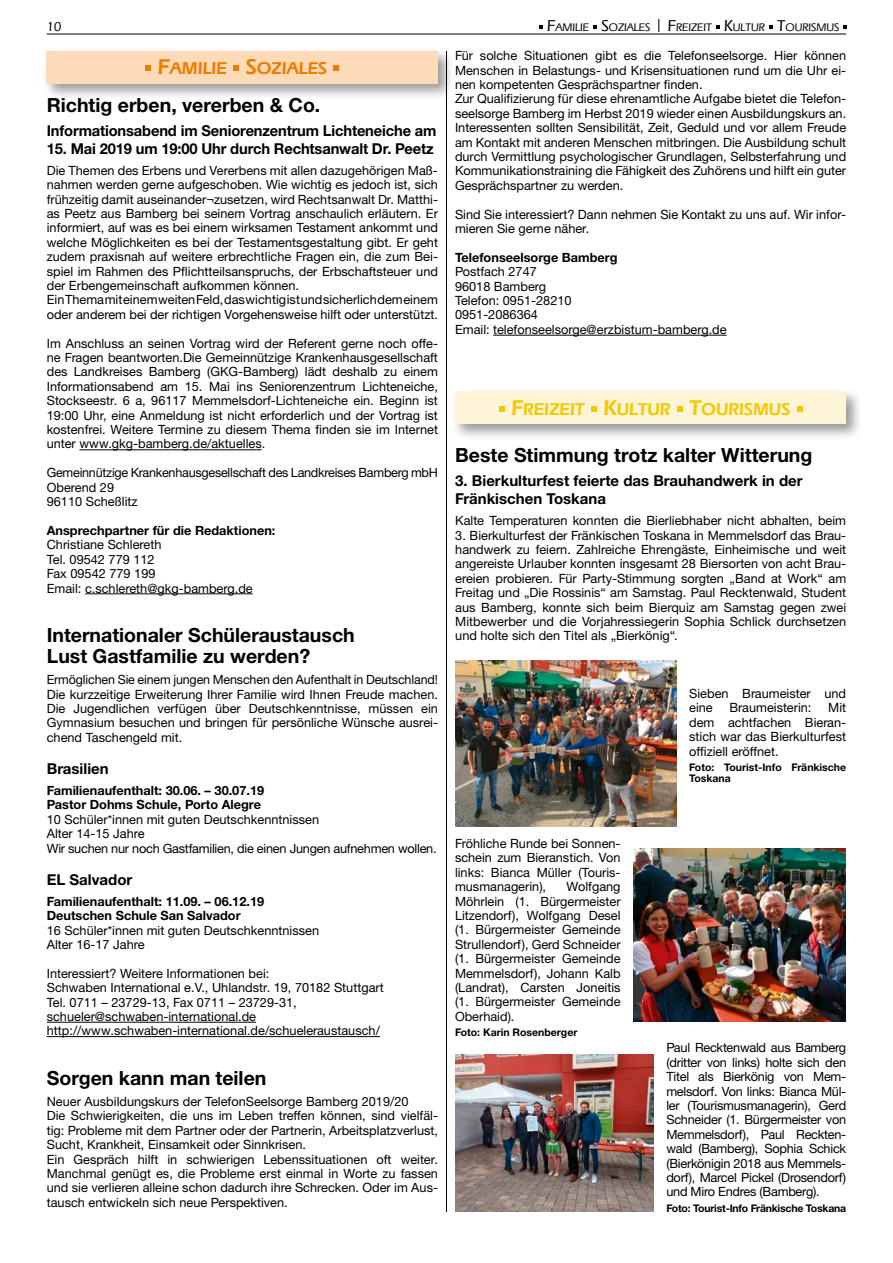
<style>
.page{position:relative;width:893px;height:1263px;background:#fff}
.page>*{position:absolute;margin:0;border:0;box-sizing:border-box;transform-origin:0 0}
.t1{font:700 19.5px/21px "Helvetica Neue LTW1 G";color:#000}
.t2{font:600 18px "Eras IT Cby BT";color:#f5c800}
.t3{font:600 18px "Eras IT Cby BT";color:#ef7c00}
.t4{font:700 15px/18px "Helvetica Neue LTW1 G";letter-spacing:-.01em;color:#000}
.t5{font:500 13.5px "Eras IT Cby BT";color:#000}
.t6{font:12.75px/14.4px "Helvetica Neue LTW1 G";color:#000}
.t7{font:12.75px/14.4px "Helvetica Neue LTW1 G";letter-spacing:-.02em;color:#000}
.t8{font:700 12.75px/14.4px "Helvetica Neue LTW1 G";color:#000}
.t9{font:500 11.55px "Eras IT Cby BT";color:#000}
.t10{font:700 10.5px/11.2px "Helvetica Neue LTW1 G";letter-spacing:-.005em;color:#000}
.s1{font-size:22.5px}
.s2{font-size:16.5px}
</style>
<div class="page">
<hr style="left:47px;top:34px;width:799px;height:1px;background:#000">
<hr style="left:446px;top:51px;width:1px;height:1161px;background:#000">
<hr style="left:493px;top:335px;width:234px;height:1px;background:#000">
<svg style="left:539px;top:25px;width:3px;height:4px"></svg>
<svg style="left:594px;top:25px;width:3px;height:4px"></svg>
<svg style="left:716px;top:25px;width:3px;height:4px"></svg>
<svg style="left:770px;top:25px;width:3px;height:4px"></svg>
<svg style="left:844px;top:25px;width:3px;height:4px"></svg>
<div style="left:43px;top:47px;width:411px;height:53px;background:#000;opacity:.4"></div>
<div style="left:47px;top:51px;width:391px;height:33px;background:#fddbb9"></div>
<svg style="left:145px;top:65px;width:6px;height:6px"></svg>
<svg style="left:233px;top:65px;width:6px;height:6px"></svg>
<svg style="left:333px;top:65px;width:6px;height:6px"></svg>
<hr style="left:79px;top:449px;width:183px;height:1px;background:#000">
<hr style="left:85px;top:593px;width:168px;height:1px;background:#000">
<hr style="left:47px;top:1022px;width:209px;height:1px;background:#000">
<hr style="left:47px;top:1036px;width:333px;height:1px;background:#000">
<div style="left:452px;top:387px;width:411px;height:53px;background:#000;opacity:.4"></div>
<div style="left:455px;top:391px;width:391px;height:33px;background:#fef4d7"></div>
<svg style="left:499px;top:406px;width:6px;height:6px"></svg>
<svg style="left:591px;top:406px;width:6px;height:6px"></svg>
<svg style="left:677px;top:406px;width:6px;height:6px"></svg>
<svg style="left:797px;top:406px;width:5px;height:6px"></svg>
<img style="left:633px;top:848px;width:213px;height:174px">
<img style="left:455px;top:660px;width:221px;height:167px">
<img style="left:455px;top:1055px;width:199px;height:157px">
<p class="t5" style="left:47px;top:18px;width:16px">10</p>
<h2 class="t3" style="left:158px;top:57px;width:170px"><span class="s1">F</span>AMILIE <span class="s1">S</span>OZIALES</h2>
<h1 class="t1" style="left:47px;top:94px;width:275px">Richtig erben, vererben &amp; Co.</h1>
<p class="t4" style="left:47px;top:122px;width:391px">Informationsabend im Seniorenzentrum Lichteneiche am</p>
<p class="t4" style="left:47px;top:140px;width:388px">15. Mai 2019 um 19:00 Uhr durch Rechtsanwalt Dr. Peetz</p>
<p class="t6" style="left:47px;top:163px;width:393px">Die Themen des Erbens und Vererbens mit allen dazugehörigen Maß&shy;nahmen werden gerne aufgeschoben. Wie wichtig es jedoch ist, sich frühzeitig damit auseinander¬zusetzen, wird Rechtsanwalt Dr. Matthi&shy;as Peetz aus Bamberg bei seinem Vortrag anschaulich erläutern. Er informiert, auf was es bei einem wirksamen Testament ankommt und welche Möglichkeiten es bei der Testamentsgestaltung gibt. Er geht zudem praxisnah auf weitere erbrechtliche Fragen ein, die zum Bei&shy;spiel im Rahmen des Pflichtteilsanspruchs, der Erbschaftsteuer und der Erbengemeinschaft aufkommen können.<br>Ein Thema mit einem weiten Feld, das wichtig ist und sicherlich dem einem oder anderem bei der richtigen Vorgehensweise hilft oder unterstützt.</p>
<p class="t6" style="left:47px;top:336px;width:393px;text-align:justify">Im Anschluss an seinen Vortrag wird der Referent gerne noch offe&shy;ne Fragen beantworten.Die Gemeinnützige Krankenhausgesellschaft des Landkreises Bamberg (GKG-Bamberg) lädt deshalb zu einem Informationsabend am 15. Mai ins Seniorenzentrum Lichteneiche, Stockseestr. 6 a, 96117 Memmelsdorf-Lichteneiche ein. Beginn ist 19:00 Uhr, eine Anmeldung ist nicht erforderlich und der Vortrag ist kostenfrei. Weitere Termine zu diesem Thema finden sie im Internet unter www.gkg-bamberg.de/aktuelles.</p>
<p class="t7" style="left:47px;top:465px;width:393px">Gemeinnützige Krankenhausgesellschaft des Landkreises Bamberg mbH<br>Oberend 29<br>96110 Scheßlitz</p>
<p class="t8" style="left:47px;top:523px;width:230px">Ansprechpartner für die Redaktionen:</p>
<p class="t6" style="left:47px;top:537px;width:208px">Christiane Schlereth<br>Tel. 09542 779 112<br>Fax 09542 779 199<br>Email: c.schlereth@gkg-bamberg.de</p>
<h1 class="t1" style="left:47px;top:625px;width:309px">Internationaler Schüleraustausch<br>Lust Gastfamilie zu werden?</h1>
<p class="t6" style="left:47px;top:672px;width:393px;text-align:justify">Ermöglichen Sie einem jungen Menschen den Aufenthalt in Deutschland!<br>Die kurzzeitige Erweiterung Ihrer Familie wird Ihnen Freude machen.<br>Die Jugendlichen verfügen über Deutschkenntnisse, müssen ein Gymnasium besuchen und bringen für persönliche Wünsche ausrei&shy;chend Taschengeld mit.</p>
<p class="t4" style="left:47px;top:760px;width:63px">Brasilien</p>
<p class="t8" style="left:47px;top:783px;width:219px">Familienaufenthalt: 30.06. – 30.07.19<br>Pastor Dohms Schule, Porto Alegre</p>
<p class="t7" style="left:47px;top:812px;width:391px">10 Schüler*innen mit guten Deutschkenntnissen<br>Alter 14-15 Jahre<br>Wir suchen nur noch Gastfamilien, die einen Jungen aufnehmen wollen.</p>
<p class="t4" style="left:47px;top:870px;width:87px">EL Salvador</p>
<p class="t8" style="left:47px;top:894px;width:219px">Familienaufenthalt: 11.09. – 06.12.19<br>Deutschen Schule San Salvador</p>
<p class="t6" style="left:47px;top:923px;width:274px">16 Schüler*innen mit guten Deutschkenntnissen<br>Alter 16-17 Jahre</p>
<p class="t6" style="left:47px;top:966px;width:339px">Interessiert? Weitere Informationen bei:<br>Schwaben International e.V., Uhlandstr. 19, 70182 Stuttgart Tel. 0711 – 23729-13, Fax 0711 – 23729-31, schueler@schwaben-international.de http://www.schwaben-international.de/schueleraustausch/</p>
<h1 class="t1" style="left:47px;top:1067px;width:221px">Sorgen kann man teilen</h1>
<p class="t6" style="left:47px;top:1094px;width:393px">Neuer Ausbildungskurs der TelefonSeelsorge Bamberg 2019/20<br>Die Schwierigkeiten, die uns im Leben treffen können, sind vielfäl&shy;tig: Probleme mit dem Partner oder der Partnerin, Arbeitsplatzverlust, Sucht, Krankheit, Einsamkeit oder Sinnkrisen.<br>Ein Gespräch hilft in schwierigen Lebenssituationen oft weiter.<br>Manchmal genügt es, die Probleme erst einmal in Worte zu fassen und sie verlieren alleine schon dadurch ihre Schrecken. Oder im Aus&shy;tausch entwickeln sich neue Perspektiven.</p>
<p class="t9" style="left:547px;top:21px;width:294px"><span class="s2">F</span>AMILIE <span class="s2">S</span>OZIALES <sup>|</sup> <span class="s2">F</span>REIZEIT <span class="s2">K</span>ULTUR <span class="s2">T</span>OURISMUS</p>
<p class="t6" style="left:455px;top:48px;width:393px">Für solche Situationen gibt es die Telefonseelsorge. Hier können Menschen in Belastungs- und Krisensituationen rund um die Uhr ei&shy;nen kompetenten Gesprächspartner finden.<br>Zur Qualifizierung für diese ehrenamtliche Aufgabe bietet die Telefon&shy;seelsorge Bamberg im Herbst 2019 wieder einen Ausbildungskurs an.<br>Interessenten sollten Sensibilität, Zeit, Geduld und vor allem Freude am Kontakt mit anderen Menschen mitbringen. Die Ausbildung schult durch Vermittlung psychologischer Grundlagen, Selbsterfahrung und Kommunikationstraining die Fähigkeit des Zuhörens und hilft ein guter Gesprächspartner zu werden.</p>
<p class="t6" style="left:455px;top:207px;width:393px">Sind Sie interessiert? Dann nehmen Sie Kontakt zu uns auf. Wir infor&shy;mieren Sie gerne näher.</p>
<p class="t8" style="left:455px;top:250px;width:164px">Telefonseelsorge Bamberg</p>
<p class="t6" style="left:455px;top:264px;width:273px">Postfach 2747<br>96018 Bamberg<br>Telefon: 0951-28210<br>0951-2086364<br>Email: telefonseelsorge@erzbistum-bamberg.de</p>
<h2 class="t2" style="left:511px;top:398px;width:280px"><span class="s1">F</span>REIZEIT <span class="s1">K</span>ULTUR <span class="s1">T</span>OURISMUS</h2>
<h1 class="t1" style="left:455px;top:444px;width:359px">Beste Stimmung trotz kalter Witterung</h1>
<p class="t4" style="left:455px;top:472px;width:349px">3. Bierkulturfest feierte das Brauhandwerk in der<br>Fränkischen Toskana</p>
<p class="t6" style="left:455px;top:513px;width:392px">Kalte Temperaturen konnten die Bierliebhaber nicht abhalten, beim</p>
<p class="t6" style="left:455px;top:528px;width:392px;text-align:justify">3. Bierkulturfest der Fränkischen Toskana in Memmelsdorf das Brau&shy;handwerk zu feiern. Zahlreiche Ehrengäste, Einheimische und weit angereiste Urlauber konnten insgesamt 28 Biersorten von acht Brau&shy;ereien probieren. Für Party-Stimmung sorgten „Band at Work“ am Freitag und „Die Rossinis“ am Samstag. Paul Recktenwald, Student aus Bamberg, konnte sich beim Bierquiz am Samstag gegen zwei Mitbewerber und die Vorjahressiegerin Sophia Schlick durchsetzen und holte sich den Titel als „Bierkönig“.</p>
<p class="t6" style="left:455px;top:836px;width:167px;text-align:justify">Fröhliche Runde bei Sonnen&shy;schein zum Bieranstich. Von links: Bianca Müller (Touris&shy;musmanagerin),</p>
<p class="t6" style="left:455px;top:879px;width:167px;text-align:justify;text-indent:112px">Wolfgang Möhrlein (1. Bürgermeister Litzendorf), Wolfgang Desel (1. Bürgermeister Gemeinde Strullendorf), Gerd Schneider (1. Bürgermeister Gemeinde Memmelsdorf), Johann Kalb (Landrat), Carsten Joneitis (1. Bürgermeister Gemeinde Oberhaid).</p>
<p class="t10" style="left:455px;top:1027px;width:124px">Foto: Karin Rosenberger</p>
<p class="t6" style="left:689px;top:686px;width:159px">Sieben Braumeister und eine</p>
<p class="t6" style="left:689px;top:700px;width:159px;text-align:justify;text-indent:139px">Mit dem achtfachen Bieran&shy;stich war das Bierkulturfest offiziell eröffnet.</p>
<p class="t10" style="left:689px;top:762px;width:159px">Foto: Tourist-Info Fränkische<br>Toskana</p>
<p class="t6" style="left:729px;top:700px;width:83px">Braumeisterin:</p>
<p class="t6" style="left:666px;top:1040px;width:181px;text-align:justify">Paul Recktenwald aus Bamberg (dritter von links) holte sich den Titel als Bierkönig von Mem&shy;melsdorf. Von links: Bianca Mül&shy;ler (Tourismusmanagerin), Gerd Schneider (1. Bürgermeister von Memmelsdorf), Paul Reckten&shy;wald (Bamberg), Sophia Schick (Bierkönigin 2018 aus Memmels&shy;dorf), Marcel Pickel (Drosendorf) und Miro Endres (Bamberg).</p>
<p class="t10" style="left:666px;top:1202px;width:181px">Foto: Tourist-Info Fränkische Toskana</p>
</div>
